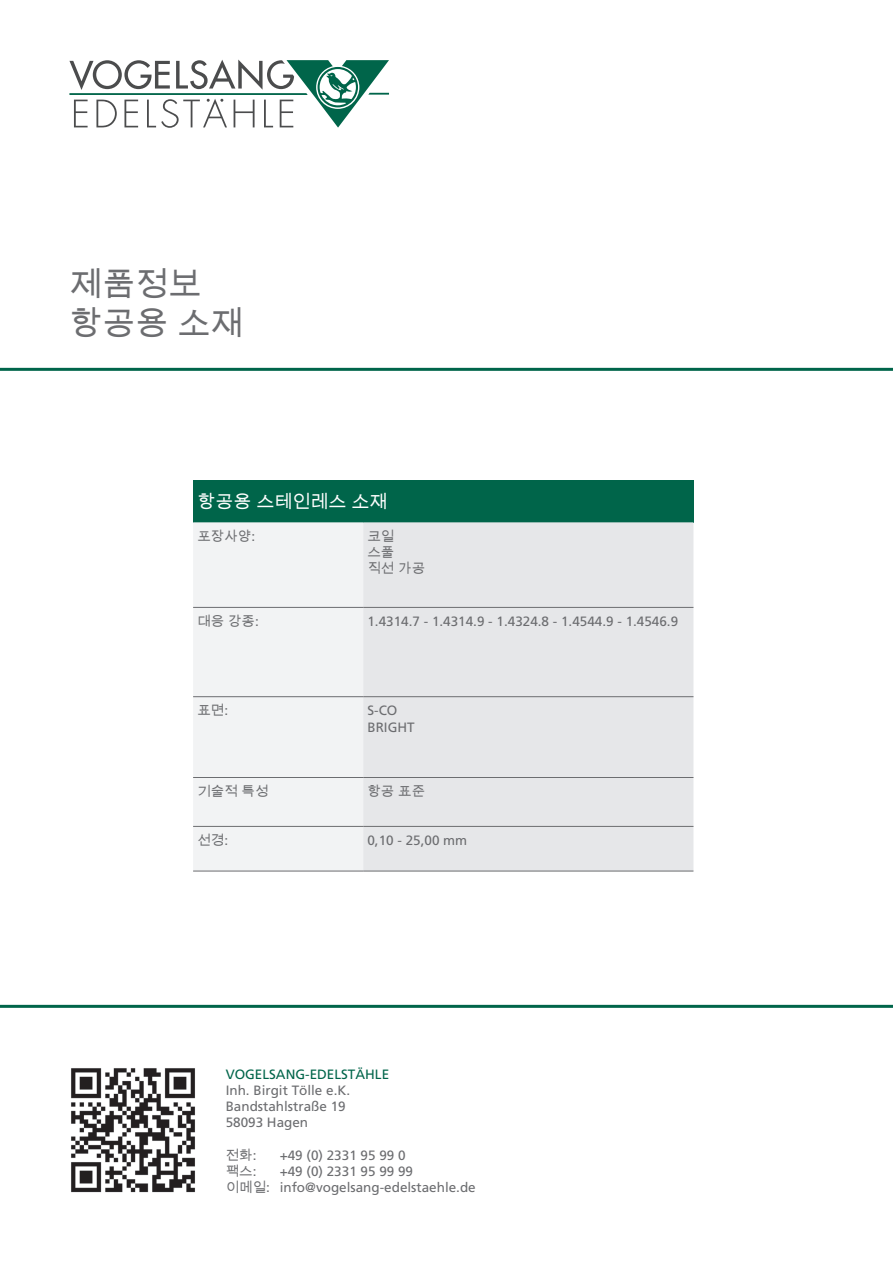
<style>
.page{position:relative;width:893px;height:1263px;background:#fff}
.page>*{position:absolute;margin:0;border:0;box-sizing:border-box;transform-origin:0 0}
.t1{font:33px/39.6px "Arial Unicode MS";color:#6c6d70}
.t2{font:18px "Arial Unicode MS";color:#fff}
.t3{font:13.5px/16.2px "Frutiger LT Std";color:#6c6d70}
.t4{font:13.5px/16.2px "Arial Unicode MS";color:#6c6d70}
.t5{font:13.5px "Frutiger LT Std";color:#00654a}
.s1{font-family:"Frutiger LT Std"}
.s2{font-family:"Arial Unicode MS"}
</style>
<div class="page">
<img style="left:71px;top:1068px;width:124px;height:125px">
<svg style="left:69px;top:60px;width:320px;height:68px"></svg>
<hr style="left:0;top:1005px;width:893px;height:3px;background:#00654a">
<hr style="left:0;top:368px;width:893px;height:3px;background:#00654a">
<div style="left:193px;top:480px;width:500px;height:42px;background:#00654a"></div>
<div style="left:193px;top:522px;width:170px;height:349px;background:#f2f3f4"></div>
<div style="left:363px;top:522px;width:330px;height:349px;background:#e6e7e9"></div>
<hr style="left:193px;top:871px;width:170px;height:1px;background:#6c6d70">
<hr style="left:363px;top:871px;width:330px;height:1px;background:#6c6d70">
<hr style="left:193px;top:607px;width:170px;height:1px;background:#6c6d70">
<hr style="left:363px;top:607px;width:330px;height:1px;background:#6c6d70">
<hr style="left:193px;top:696px;width:170px;height:1px;background:#6c6d70">
<hr style="left:363px;top:696px;width:330px;height:1px;background:#6c6d70">
<hr style="left:193px;top:777px;width:170px;height:1px;background:#6c6d70">
<hr style="left:363px;top:777px;width:330px;height:1px;background:#6c6d70">
<hr style="left:193px;top:826px;width:170px;height:1px;background:#6c6d70">
<hr style="left:363px;top:826px;width:330px;height:1px;background:#6c6d70">
<h1 class="t1" style="left:69px;top:264px;width:176px">제품정보 항공용 소재</h1>
<h2 class="t2" style="left:197px;top:488px;width:192px">항공용 스테인레스 소재</h2>
<p class="t4" style="left:197px;top:528px;width:59px">포장사양<span class="s1">:</span></p>
<p class="t4" style="left:367px;top:527px;width:59px">코일<br>스풀<br>직선 가공</p>
<p class="t4" style="left:197px;top:613px;width:63px">대응 강종<span class="s1">:</span></p>
<p class="t3" style="left:367px;top:613px;width:312px">1.4314.7 - 1.4314.9 - 1.4324.8 - 1.4544.9 - 1.4546.9</p>
<p class="t4" style="left:197px;top:702px;width:32px">표면<span class="s1">:</span></p>
<p class="t3" style="left:367px;top:703px;width:49px">S-CO<br>BRIGHT</p>
<p class="t4" style="left:197px;top:782px;width:73px">기술적 특성</p>
<p class="t4" style="left:367px;top:782px;width:59px">항공 표준</p>
<p class="t4" style="left:197px;top:832px;width:32px">선경<span class="s1">:</span></p>
<p class="t3" style="left:367px;top:832px;width:101px">0,10 - 25,00 mm</p>
<p class="t5" style="left:226px;top:1066px;width:165px">VOGELSANG-EDELSTÄHLE</p>
<p class="t3" style="left:226px;top:1082px;width:126px">Inh. Birgit Tölle e.K.<br>Bandstahlstraße 19<br>58093 Hagen</p>
<p class="t4" style="left:226px;top:1146px;width:32px">전화<span class="s1">:</span></p>
<p class="t3" style="left:280px;top:1147px;width:127px">+49 (0) 2331 95 99 0</p>
<p class="t4" style="left:226px;top:1163px;width:32px">팩스<span class="s1">:</span></p>
<p class="t3" style="left:226px;top:1163px;width:252px;text-indent:54px">+49 (0) 2331 95 99 99<br><span class="s2">이메일</span>: info@vogelsang-edelstaehle.de</p>
</div>
